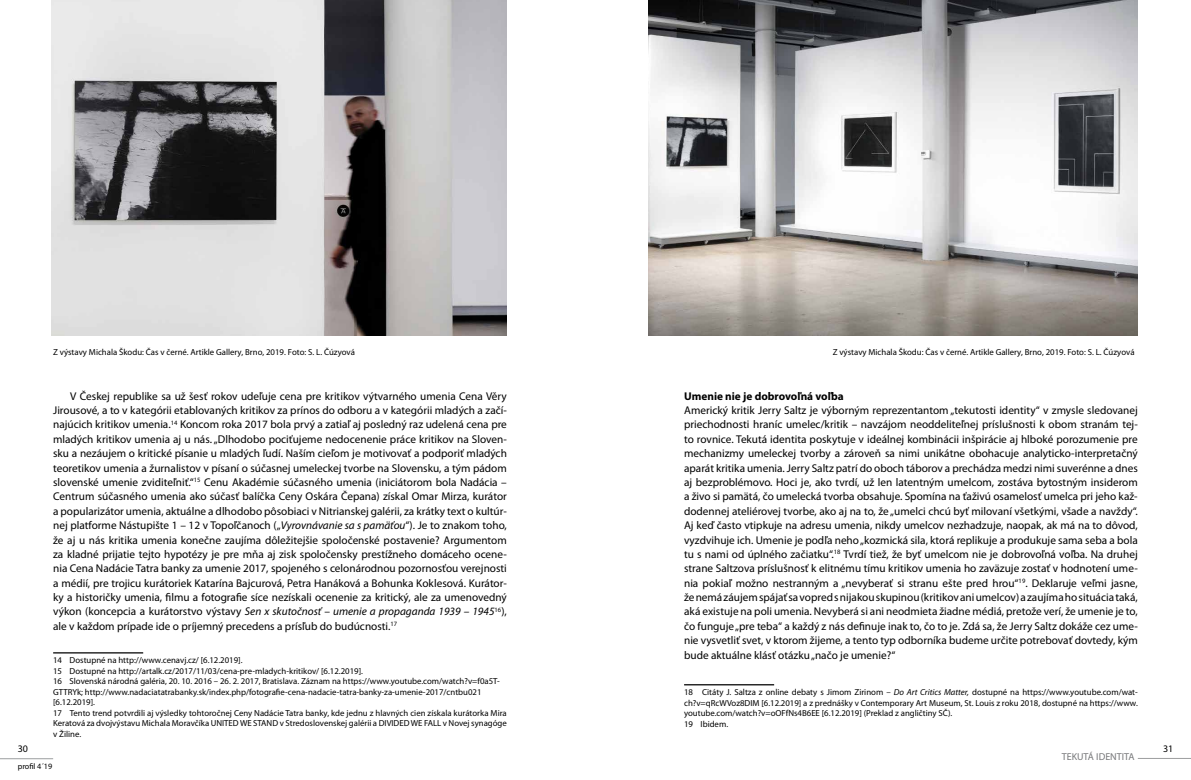
<style>
.page{position:relative;width:1191px;height:780px;background:#fff}
.page>*{position:absolute;margin:0;border:0;box-sizing:border-box;transform-origin:0 0}
.t1{font:11.25px/14.4px "Myriad Pro";color:#000;text-align:justify}
.t2{font:700 11.25px "Myriad Pro";color:#000}
.t3{font:10px "Myriad Pro";color:#77787a}
.t4{font:10px "Myriad Pro";color:#000}
.t5{font:8.75px/10.5px "Myriad Pro";color:#000}
.t6{font:8.12px "Myriad Pro";color:#000}
.s1{font-style:italic}
</style>
<div class="page">
<hr style="left:0;top:758px;width:53px;height:1px;background:#9c9e9f">
<hr style="left:1137px;top:758px;width:54px;height:1px;background:#9c9e9f">
<hr style="left:684px;top:684px;width:90px;height:1px;background:#000">
<hr style="left:53px;top:652px;width:90px;height:1px;background:#000">
<img style="left:648px;top:0;width:489px;height:335px">
<img style="left:52px;top:0;width:455px;height:335px">
<p class="t5" style="left:53px;top:347px;width:303px">Z výstavy Michala Škodu: Čas v černé. Artikle Gallery, Brno, 2019. Foto: S. L. Čúzyová</p>
<p class="t5" style="left:832px;top:347px;width:303px">Z výstavy Michala Škodu: Čas v černé. Artikle Gallery, Brno, 2019. Foto: S. L. Čúzyová</p>
<p class="t1" style="left:53px;top:389px;width:455px;text-indent:17px">V Českej republike sa už šesť rokov udeľuje cena pre kritikov výtvarného umenia Cena Věry Jirousové, a to v kategórii etablovaných kritikov za prínos do odboru a v kategórii mladých a začí&shy;najúcich kritikov umenia.<sup>14</sup> Koncom roka 2017 bola prvý a zatiaľ aj posledný raz udelená cena pre mladých kritikov umenia aj u nás. „Dlhodobo pociťujeme nedocenenie práce kritikov na Sloven&shy;sku a nezáujem o kritické písanie u mladých ľudí. Naším cieľom je motivovať a podporiť mladých teoretikov umenia a žurnalistov v písaní o súčasnej umeleckej tvorbe na Slovensku, a tým pádom slovenské umenie zviditeľniť.“<sup>15</sup> Cenu Akadémie súčasného umenia (iniciátorom bola Nadácia – Centrum súčasného umenia ako súčasť balíčka Ceny Oskára Čepana) získal Omar Mirza, kurátor a popularizátor umenia, aktuálne a dlhodobo pôsobiaci v Nitrianskej galérii, za krátky text o kultúr&shy;nej platforme Nástupište 1 – 12 v Topoľčanoch („<span class="s1">Vyrovnávanie sa s pamäťou</span>“). Je to znakom toho, že aj u nás kritika umenia konečne zaujíma dôležitejšie spoločenské postavenie? Argumentom za kladné prijatie tejto hypotézy je pre mňa aj zisk spoločensky prestížneho domáceho ocene&shy;nia Cena Nadácie Tatra banky za umenie 2017, spojeného s celonárodnou pozornosťou verejnosti a médií, pre trojicu kurátoriek Katarína Bajcurová, Petra Hanáková a Bohunka Koklesová. Kurátor&shy;ky a historičky umenia, filmu a fotografie síce nezískali ocenenie za kritický, ale za umenovedný výkon (koncepcia a kurátorstvo výstavy <span class="s1">Sen x skutočnosť</span> – <span class="s1">umenie a propaganda 1939 – 1945</span><sup>16</sup>), ale v každom prípade ide o príjemný precedens a prísľub do budúcnosti.<sup>17</sup></p>
<p class="t5" style="left:53px;top:655px;width:455px">14 Dostupné na http://www.cenavj.cz/ [6.12.2019].<br>15 Dostupné na http://artalk.cz/2017/11/03/cena-pre-mladych-kritikov/ [6.12.2019].<br>16 Slovenská národná galéria, 20. 10. 2016 – 26. 2. 2017, Bratislava. Záznam na https://www.youtube.com/watch?v=f0a5T-GTTRYk; http://www.nadaciatatrabanky.sk/index.php/fotografie-cena-nadacie-tatra-banky-za-umenie-2017/cntbu021 [6.12.2019].<br>17 Tento trend potvrdili aj výsledky tohtoročnej Ceny Nadácie Tatra banky, kde jednu z hlavných cien získala kurátorka Mira Keratová za dvojvýstavu Michala Moravčíka UNITED WE STAND v Stredoslovenskej galérii a DIVIDED WE FALL v Novej synagóge v Žiline.</p>
<p class="t2" style="left:684px;top:389px;width:161px">Umenie nie je dobrovoľná voľba</p>
<p class="t1" style="left:684px;top:403px;width:455px">Americký kritik Jerry Saltz je výborným reprezentantom „tekutosti identity“ v zmysle sledovanej priechodnosti hraníc umelec/kritik – navzájom neoddeliteľnej príslušnosti k obom stranám tej&shy;to rovnice. Tekutá identita poskytuje v ideálnej kombinácii inšpirácie aj hlboké porozumenie pre mechanizmy umeleckej tvorby a zároveň sa nimi unikátne obohacuje analyticko-interpretačný aparát kritika umenia. Jerry Saltz patrí do oboch táborov a prechádza medzi nimi suverénne a dnes aj bezproblémovo. Hoci je, ako tvrdí, už len latentným umelcom, zostáva bytostným insiderom a živo si pamätá, čo umelecká tvorba obsahuje. Spomína na ťaživú osamelosť umelca pri jeho kaž&shy;dodennej ateliérovej tvorbe, ako aj na to, že „umelci chcú byť milovaní všetkými, všade a navždy“.<br>Aj keď často vtipkuje na adresu umenia, nikdy umelcov nezhadzuje, naopak, ak má na to dôvod, vyzdvihuje ich. Umenie je podľa neho „kozmická sila, ktorá replikuje a produkuje sama seba a bola tu s nami od úplného začiatku“.<sup>18</sup> Tvrdí tiež, že byť umelcom nie je dobrovoľná voľba. Na druhej strane Saltzova príslušnosť k elitnému tímu kritikov umenia ho zaväzuje zostať v hodnotení ume&shy;nia pokiaľ možno nestranným a „nevyberať si stranu ešte pred hrou“<sup>19</sup>. Deklaruje veľmi jasne, že nemá záujem spájať sa vopred snijakou skupinou (kritikov ani umelcov) a zaujíma ho situácia taká, aká existuje na poli umenia. Nevyberá si ani neodmieta žiadne médiá, pretože verí, že umenie je to, čo funguje „pre teba“ a každý z nás definuje inak to, čo to je. Zdá sa, že Jerry Saltz dokáže cez ume&shy;nie vysvetliť svet, v ktorom žijeme, a tento typ odborníka budeme určite potrebovať dovtedy, kým bude aktuálne klásť otázku „načo je umenie?“</p>
<p class="t5" style="left:684px;top:687px;width:455px">18 Citáty J. Saltza z online debaty s Jimom Zirinom – <span class="s1">Do Art Critics Matter,</span> dostupné na https://www.youtube.com/wat&shy;ch?v=qRcWVoz8DIM [6.12.2019] a z prednášky v Contemporary Art Museum, St. Louis z roku 2018, dostupné na https://www. youtube.com/watch?v=oOFfNs4B6EE [6.12.2019] (Preklad z angličtiny SČ).<br>19 Ibidem.</p>
<p class="t4" style="left:18px;top:742px;width:12px">30</p>
<p class="t4" style="left:1163px;top:742px;width:12px">31</p>
<p class="t6" style="left:18px;top:761px;width:36px">profil 4´19</p>
<p class="t3" style="left:1061px;top:751px;width:74px">TEKUTÁ IDENTITA</p>
</div>
